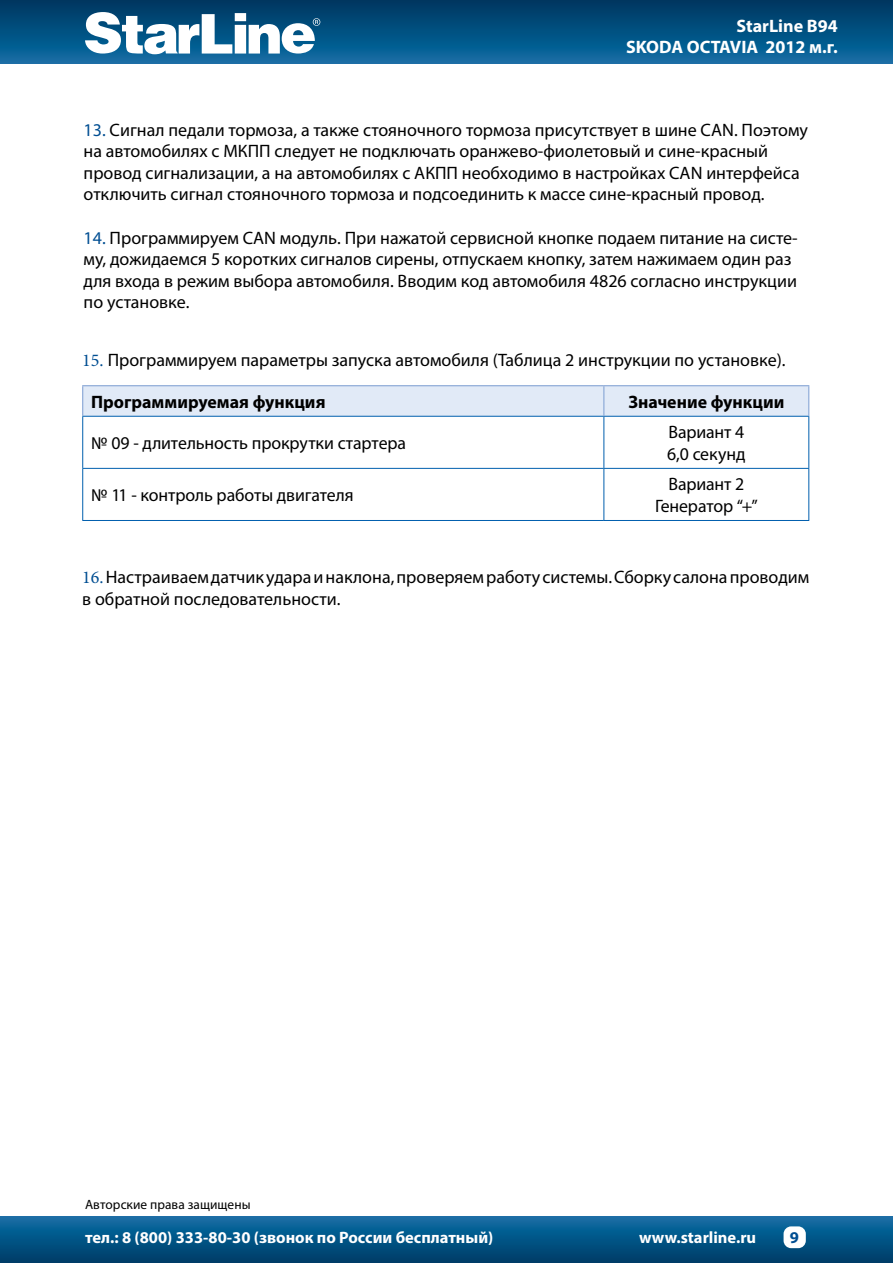
<style>
.page{position:relative;width:893px;height:1263px;background:#fff}
.page>*{position:absolute;margin:0;border:0;box-sizing:border-box;transform-origin:0 0}
.t1{font:18px/21.6px "Myriad Pro";color:#000}
.t2{font:700 18px "Myriad Pro";color:#000}
.t3{font:700 18px/21.6px "Myriad Pro";color:#fff;text-align:right}
.t4{font:700 16.5px "Myriad Pro";color:#fff}
.t5{font:700 16.5px "Myriad Pro";color:#004e92}
.t6{font:13.5px "Myriad Pro";color:#000}
.s1{color:#004e92}
.s2{font-family:"Minion Pro";color:#004e92}
</style>
<div class="page">
<div style="left:0;top:0;width:893px;height:64px;background:linear-gradient(to bottom,#00365f,#0e6da5)"></div>
<div style="left:0;top:1216px;width:893px;height:47px;background:linear-gradient(to bottom,#106fa7,#003b66)"></div>
<svg style="left:85px;top:12px;width:235px;height:42px"></svg>
<div style="left:783px;top:1226px;width:23px;height:22px;background:#fff;border-radius:8px"></div>
<div style="left:83px;top:386px;width:725px;height:30px;background:#e1eaf7"></div>
<svg style="left:83px;top:417px;width:725px;height:103px"></svg>
<hr style="left:82px;top:416px;width:522px;height:1px;background:#005fae">
<hr style="left:604px;top:416px;width:205px;height:1px;background:#005fae">
<hr style="left:603px;top:417px;width:1px;height:51px;background:#005fae">
<hr style="left:82px;top:468px;width:522px;height:1px;background:#005fae">
<hr style="left:604px;top:468px;width:205px;height:1px;background:#005fae">
<hr style="left:603px;top:469px;width:1px;height:51px;background:#005fae">
<hr style="left:82px;top:520px;width:522px;height:1px;background:#005fae">
<hr style="left:604px;top:520px;width:205px;height:1px;background:#005fae">
<hr style="left:82px;top:385px;width:522px;height:1px;background:#80a0d3">
<hr style="left:82px;top:386px;width:1px;height:30px;background:#80a0d3">
<hr style="left:604px;top:385px;width:205px;height:1px;background:#80a0d3">
<hr style="left:603px;top:386px;width:1px;height:30px;background:#80a0d3">
<hr style="left:808px;top:386px;width:1px;height:30px;background:#80a0d3">
<hr style="left:82px;top:417px;width:1px;height:51px;background:#005fae">
<hr style="left:808px;top:417px;width:1px;height:51px;background:#005fae">
<hr style="left:82px;top:469px;width:1px;height:51px;background:#005fae">
<hr style="left:808px;top:469px;width:1px;height:51px;background:#005fae">
<p class="t3" style="left:626px;top:14px;width:213px">StarLine В94<br>SKODA OCTAVIA 2012 м.г.</p>
<p class="t1" style="left:84px;top:119px;width:726px"><span class="s1">13.</span> Сигнал педали тормоза, а также стояночного тормоза присутствует в шине CAN. Поэтому на автомобилях с МКПП следует не подключать оранжево-фиолетовый и сине-красный провод сигнализации, а на автомобилях с АКПП необходимо в настройках CAN интерфейса отключить сигнал стояночного тормоза и подсоединить к массе сине-красный провод.</p>
<p class="t1" style="left:84px;top:227px;width:716px"><span class="s1">14.</span> Программируем CAN модуль. При нажатой сервисной кнопке подаем питание на систе&shy;му, дожидаемся 5 коротких сигналов сирены, отпускаем кнопку, затем нажимаем один раз для входа в режим выбора автомобиля. Вводим код автомобиля 4826 согласно инструкции по установке.</p>
<p class="t1" style="left:82px;top:349px;width:705px"><span class="s2">15.</span> Программируем параметры запуска автомобиля (Таблица 2 инструкции по установке).</p>
<p class="t2" style="left:91px;top:390px;width:236px">Программируемая функция</p>
<p class="t2" style="left:628px;top:390px;width:158px">Значение функции</p>
<p class="t1" style="left:91px;top:432px;width:316px">№ 09 - длительность прокрутки стартера</p>
<p class="t1" style="left:667px;top:421px;width:80px">Вариант 4<br>6,0 секунд</p>
<p class="t1" style="left:91px;top:484px;width:264px">№ 11 - контроль работы двигателя</p>
<p class="t1" style="left:655px;top:473px;width:104px;text-align:center">Вариант 2<br>Генератор “+”</p>
<p class="t1" style="left:82px;top:566px;width:729px"><span class="s2">16.</span> Настраиваем датчик удара и наклона, проверяем работу системы. Сборку салона проводим в обратной последовательности.</p>
<p class="t6" style="left:85px;top:1196px;width:167px">Авторские права защищены</p>
<p class="t4" style="left:85px;top:1227px;width:410px">тел.: 8 (800) 333-80-30 (звонок по России бесплатный)</p>
<p class="t4" style="left:639px;top:1227px;width:119px">www.starline.ru</p>
<p class="t5" style="left:790px;top:1226px;width:11px">9</p>
</div>
